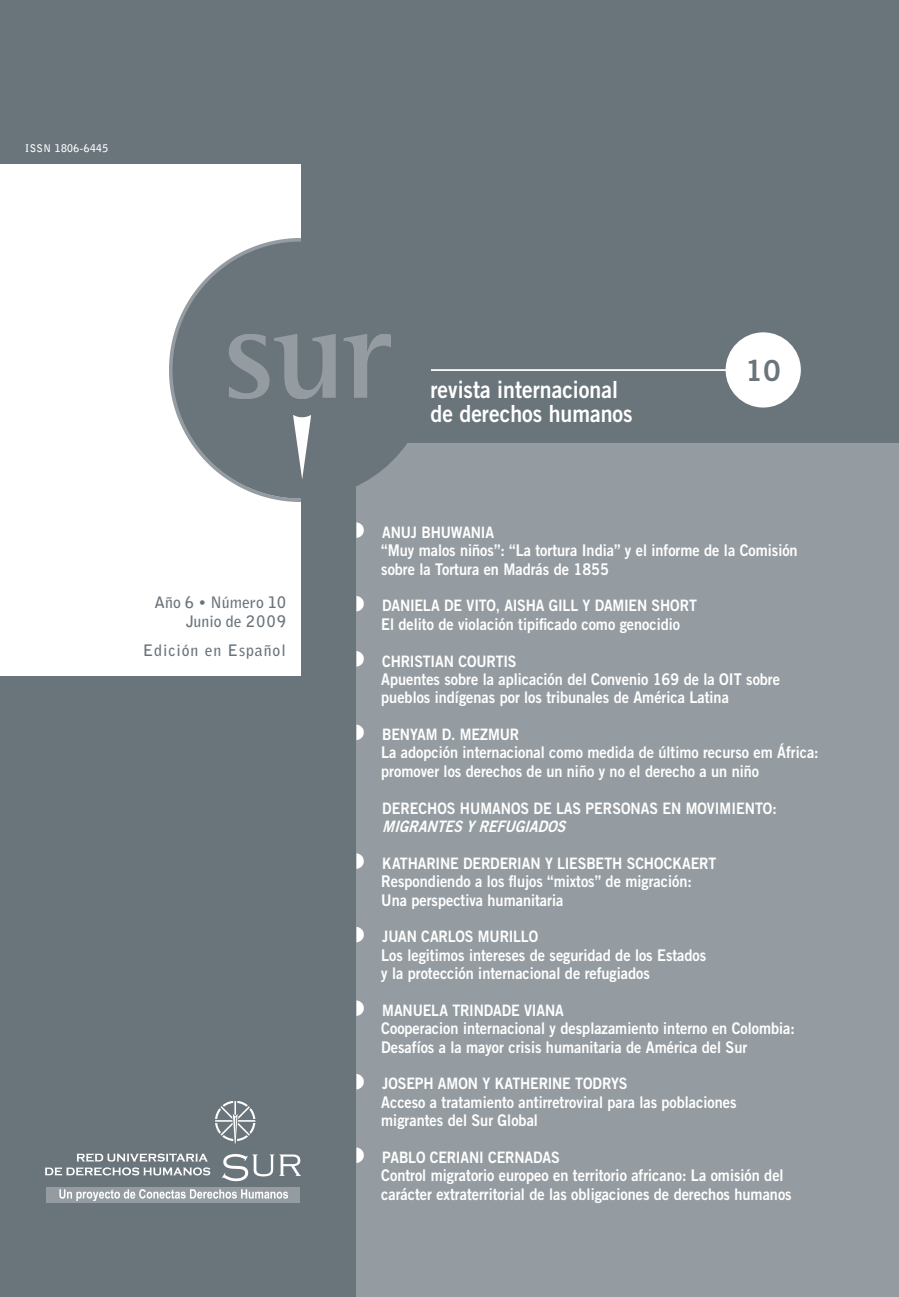
<style>
.page{position:relative;width:899px;height:1297px;background:#fff}
.page>*{position:absolute;margin:0;border:0;box-sizing:border-box;transform-origin:0 0}
.t1{font:29.05px "Trade Gothic Bold Two";color:#6a747b}
.t2{font:23.62px/24px "Trade Gothic Bold Two";color:#fff;scale:.9 1}
.t3{font:16.1px/18.4px "Trade Gothic Bold Two";color:#fff;scale:.9 1}
.t4{font:15.75px "Trade Gothic Bold Two";letter-spacing:-.005em;color:#fff;scale:.9 1}
.t5{font:700 15.75px/18.9px "Bell Gothic Std";color:#6a747b;text-align:right}
.t6{font:italic 15.75px "Trade Gothic Bold Two";color:#fff;scale:.9 1}
.t7{font:700 15.75px "Bell Gothic Std";letter-spacing:.06em;color:#6a747b}
.t8{font:700 10.5px "Bell Gothic Std";letter-spacing:.04em;color:#fff}
</style>
<div class="page">
<div style="left:0;top:0;width:898px;height:1296px;background:#6a747b"></div>
<div style="left:0;top:164px;width:300px;height:511px;background:#fff"></div>
<div style="left:356px;top:443px;width:542px;height:853px;background:#959ca1"></div>
<div style="left:171px;top:239px;width:259px;height:259px;background:#6a747b;border-radius:50%"></div>
<img style="left:300px;top:415px;width:10px;height:64px">
<hr style="left:431px;top:369px;width:310px;height:2px;background:#fff">
<div style="left:725px;top:332px;width:75px;height:75px;background:#fff;border-radius:50%"></div>
<div style="left:47px;top:1186px;width:253px;height:15px;background:#959ca1"></div>
<img style="left:46px;top:1101px;width:254px;height:99px">
<img style="left:300px;top:334px;width:90px;height:64px">
<svg style="left:356px;top:522px;width:7px;height:16px"></svg>
<svg style="left:356px;top:596px;width:7px;height:15px"></svg>
<svg style="left:356px;top:651px;width:7px;height:15px"></svg>
<svg style="left:356px;top:724px;width:7px;height:16px"></svg>
<svg style="left:356px;top:853px;width:7px;height:15px"></svg>
<svg style="left:356px;top:927px;width:7px;height:15px"></svg>
<svg style="left:356px;top:1000px;width:7px;height:15px"></svg>
<svg style="left:356px;top:1074px;width:7px;height:15px"></svg>
<svg style="left:356px;top:1147px;width:7px;height:15px"></svg>
<img style="left:169px;top:239px;width:131px;height:262px">
<p class="t8" style="left:25px;top:141px;width:85px">ISSN 1806-6445</p>
<p class="t5" style="left:154px;top:592px;width:133px">Año 6 • Número 10<br>Junio de 2009</p>
<p class="t7" style="left:143px;top:640px;width:144px">Edición en Español</p>
<h2 class="t2" style="left:430px;top:377px;width:226px">revista internacional de derechos humanos</h2>
<h1 class="t1" style="left:745px;top:352px;width:37px">10</h1>
<p class="t4" style="left:382px;top:522px;width:124px">Anuj Bhuwania</p>
<p class="t3" style="left:381px;top:541px;width:464px">“Muy malos niños”: “La tortura I ndia” y el informe de la Comisión sobre la Tortura en Madrás de 1855</p>
<p class="t4" style="left:382px;top:596px;width:46px">Daniela</p>
<p class="t4" style="left:444px;top:596px;width:279px">de Vito, Aisha Gill y Dam ien Short</p>
<p class="t3" style="left:381px;top:614px;width:333px">El delito de violación tipificado como genocidio</p>
<p class="t4" style="left:382px;top:651px;width:151px">Christian Courtis</p>
<p class="t3" style="left:381px;top:669px;width:444px">Apuentes sobre la aplicación del Convenio 169 de la OI T sobre pueblos indígenas por los tribunales de América Latina</p>
<p class="t4" style="left:382px;top:724px;width:153px">Benyam D. Mezmur</p>
<p class="t3" style="left:381px;top:743px;width:487px">La adopción internacional como medida de último recurso em África: promover los derechos de un niño y no el derecho a un niño</p>
<p class="t4" style="left:382px;top:798px;width:439px">Derechos H umanos de las Personas en Movim iento:</p>
<p class="t6" style="left:382px;top:816px;width:210px">MIGRANTESY REFUG IADOS</p>
<p class="t4" style="left:382px;top:853px;width:324px">Katharine Derderian y Liesbeth Schockae</p>
<p class="t4" style="left:699px;top:853px;width:17px">rt</p>
<p class="t3" style="left:381px;top:871px;width:346px;text-indent:-25px">Respondiendo a los flujos “mixtos” de migración:<br>U na perspectiva humanitaria</p>
<p class="t4" style="left:382px;top:926px;width:175px">Juan Carlos Murillo</p>
<p class="t3" style="left:381px;top:945px;width:362px">Los legitimos intereses de seguridad de los Estados y la protección internacional de refugiados</p>
<p class="t4" style="left:382px;top:1000px;width:55px">Manuela</p>
<p class="t4" style="left:452px;top:1000px;width:46px">Trindade</p>
<p class="t4" style="left:524px;top:1000px;width:44px">Viana</p>
<p class="t3" style="left:381px;top:1018px;width:461px">Cooperacion internacional y desplazamiento interno en Colombia:<br>Desafíos a la mayor crisis humanitaria de América del Sur</p>
<p class="t4" style="left:382px;top:1073px;width:274px">Joseph Amon y Katherine Todrys</p>
<p class="t3" style="left:381px;top:1092px;width:396px">Acceso a tratamiento antirretroviral para las poblaciones migrantes del Sur Global</p>
<p class="t4" style="left:382px;top:1147px;width:199px">Pablo Ceriani Cernadas</p>
<p class="t3" style="left:381px;top:1165px;width:457px">Control migratorio europeo en territorio africano: La omisión del carácter extraterritorial de las obligaciones de derechos humanos</p>
</div>
